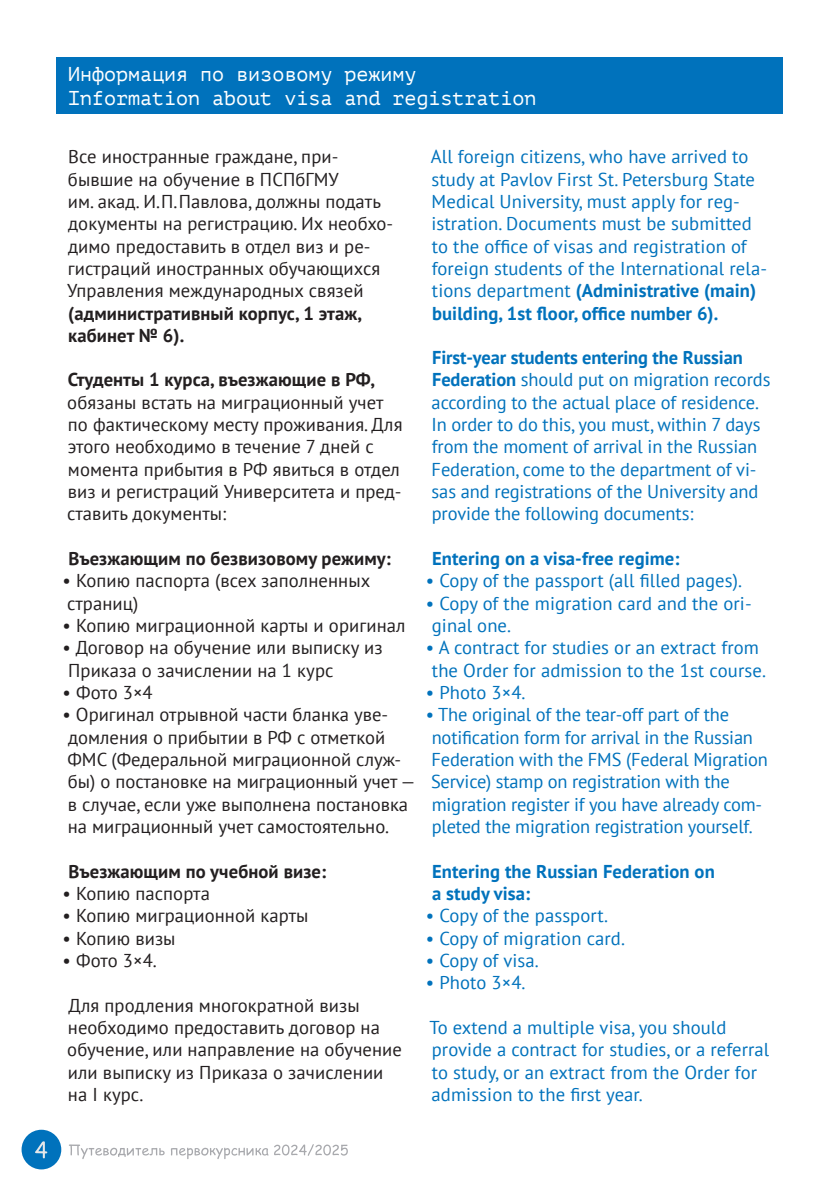
<style>
.page{position:relative;width:840px;height:1191px;background:#fff}
.page>*{position:absolute;margin:0;border:0;box-sizing:border-box;transform-origin:0 0}
.t1{font:20px/24px "PT Mono";color:#fff}
.t2{font:18.6px/22.4px "PT Sans";letter-spacing:-.005em;color:#0072bc}
.t3{font:18.6px/22.4px "PT Sans";letter-spacing:.005em;color:#231f20}
.t4{font:700 18.6px/22.4px "PT Sans";letter-spacing:.005em;color:#231f20}
.t5{font:700 18.6px/22.4px "PT Sans";letter-spacing:.005em;color:#0072bc}
.s1{font-weight:700}
</style>
<div class="page">
<svg style="left:69px;top:1144px;width:278px;height:15px"></svg>
<div style="left:57px;top:57px;width:725px;height:56px;background:#0072bc"></div>
<div style="left:22px;top:1129px;width:39px;height:40px;background:#0072bc;border-radius:50%"></div>
<svg style="left:35px;top:1141px;width:12px;height:17px"></svg>
<p class="t1" style="left:68px;top:62px;width:470px">Информация по визовому режиму<br>Information about visa and registration</p>
<p class="t3" style="left:67px;top:145px;width:327px">Все иностранные граждане, при&shy;бывшие на обучение в ПСПбГМУ<br>им. акад. И.П.Павлова, должны подать документы на регистрацию. Их необхо&shy;димо предоставить в отдел виз и ре&shy;гистраций иностранных обучающихся Управления международных связей</p>
<p class="t4" style="left:68px;top:301px;width:295px">(административный корпус, 1 этаж, кабинет № 6).</p>
<p class="t4" style="left:68px;top:368px;width:309px">Студенты 1 курса, въезжающие в РФ,</p>
<p class="t3" style="left:67px;top:391px;width:336px">обязаны встать на миграционный учет по фактическому месту проживания. Для этого необходимо в течение 7 дней с момента прибытия в РФ явиться в отдел виз и регистраций Университета и пред&shy;ставить документы:</p>
<p class="t4" style="left:69px;top:547px;width:323px">Въезжающим по безвизовому режиму:</p>
<p class="t3" style="left:63px;top:569px;width:309px">• Копию паспорта (всех заполненных страниц)</p>
<p class="t3" style="left:63px;top:614px;width:344px">• Копию миграционной карты и оригинал</p>
<p class="t3" style="left:63px;top:636px;width:321px">• Договор на обучение или выписку из<br>Приказа о зачислении на 1 курс</p>
<p class="t3" style="left:63px;top:681px;width:92px">• Фото 3×4</p>
<p class="t3" style="left:63px;top:703px;width:354px">• Оригинал отрывной части бланка уве&shy;домления о прибытии в РФ с отметкой ФМС (Федеральной миграционной служ&shy;бы) о постановке на миграционный учет — в случае, если уже выполнена постановка на миграционный учет самостоятельно.</p>
<p class="t4" style="left:69px;top:859px;width:259px">Въезжающим по учебной визе:</p>
<p class="t3" style="left:63px;top:882px;width:149px">• Копию паспорта</p>
<p class="t3" style="left:63px;top:904px;width:247px">• Копию миграционной карты</p>
<p class="t3" style="left:63px;top:926px;width:114px">• Копию визы</p>
<p class="t3" style="left:63px;top:949px;width:96px">• Фото 3×4.</p>
<p class="t3" style="left:67px;top:993px;width:336px">Для продления многократной визы необходимо предоставить договор на обучение, или направление на обучение или выписку из Приказа о зачислении на I курс.</p>
<p class="t2" style="left:430px;top:145px;width:337px">All foreign citizens, who have arrived to study at Pavlov First St. Petersburg State Medical University, must apply for reg&shy;istration. Documents must be submitted to the office of visas and registration of foreign students of the International rela&shy;tions department <span class="s1">(Administrative (main) building, 1st floor, office number 6).</span></p>
<p class="t2" style="left:431px;top:346px;width:340px"><span class="s1">First-year students entering the Russian Federation</span> should put on migration records according to the actual place of residence.<br>In order to do this, you must, within 7 days from the moment of arrival in the Russian Federation, come to the department of vi&shy;sas and registrations of the University and provide the following documents:</p>
<p class="t5" style="left:432px;top:547px;width:249px">Entering on a visa-free regime:</p>
<p class="t2" style="left:425px;top:569px;width:317px">• Copy of the passport (all filled pages).</p>
<p class="t2" style="left:431px;top:591px;width:319px;text-indent:-6px">• Copy of the migration card and the ori&shy;ginal one.</p>
<p class="t2" style="left:425px;top:636px;width:341px;text-align:center">• A contract for studies or an extract from the Order for admission to the 1st сourse.</p>
<p class="t2" style="left:425px;top:681px;width:101px">• Photo 3×4.</p>
<p class="t2" style="left:425px;top:703px;width:343px">• The original of the tear-off part of the notification form for arrival in the Russian Federation with the FMS (Federal Migration Service) stamp on registration with the migration register if you have already com&shy;pleted the migration registration yourself.</p>
<p class="t5" style="left:432px;top:859px;width:284px">Entering the Russian Federation on a study visa:</p>
<p class="t2" style="left:425px;top:904px;width:184px">• Copy of the passport.</p>
<p class="t2" style="left:425px;top:926px;width:200px">• Copy of migration card.</p>
<p class="t2" style="left:425px;top:949px;width:114px">• Copy of visa.</p>
<p class="t2" style="left:425px;top:971px;width:101px">• Photo 3×4.</p>
<p class="t2" style="left:429px;top:1015px;width:341px">To extend a multiple visa, you should provide a contract for studies, or a referral to study, or an extract from the Order for admission to the first year.</p>
</div>
